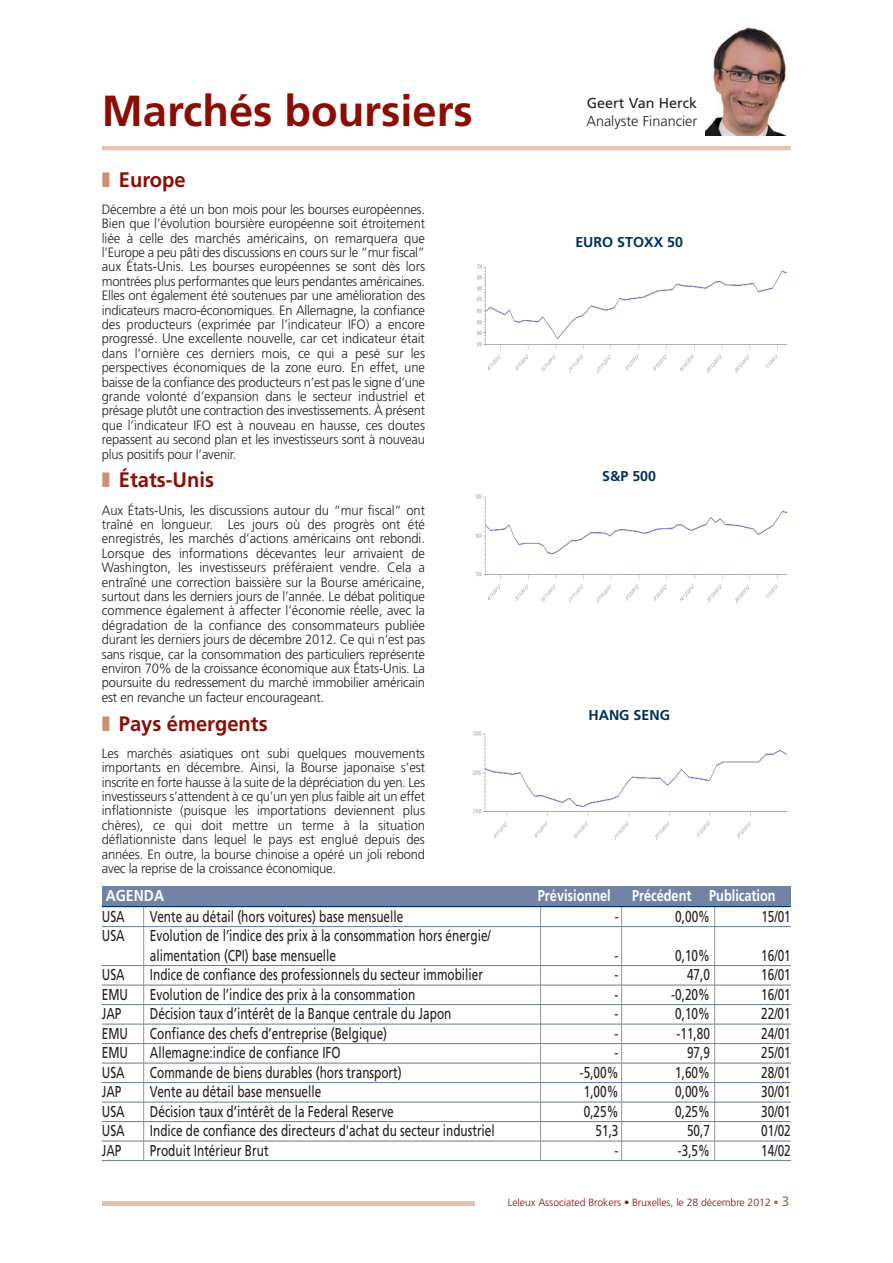
<style>
.page{position:relative;width:893px;height:1263px;background:#fff}
.page>*{position:absolute;margin:0;border:0;box-sizing:border-box;transform-origin:0 0}
.t1{font:700 43.5px "Frutiger";color:#8b0e04}
.t2{font:700 21px "Frutiger";color:#8b0e04;scale:.96 1}
.t3{font:15.75px/19.5px "Frutiger";color:#231f20;scale:.75 1}
.t4{font:700 15.75px "Frutiger";color:#fff;scale:.81 1}
.t5{font:700 15.75px "Frutiger";color:#fff;scale:.89 1}
.t6{font:300 14.4px "Frutiger";color:#231f20}
.t7{font:14.4px "Frutiger";color:#231f20}
.t8{font:700 14.25px "Frutiger";color:#00305e}
.t9{font:300 13.5px/14.4px "Frutiger";letter-spacing:-.015em;color:#231f20;text-align:justify;scale:.96 1}
.t10{font:300 10.5px "Frutiger";letter-spacing:-.005em;color:#8b0e04}
.s1{color:#cd8f78}
.s2{color:#b6644b}
.s3{font-weight:400;font-size:13.5px;color:#b6644b}
</style>
<div class="page">
<hr style="left:102px;top:1201px;width:689px;height:4px;background:#e4c1b1">
<div style="left:476px;top:1194px;width:315px;height:24px;background:#fff"></div>
<hr style="left:102px;top:926px;width:689px;height:1px;background:#687a9e">
<hr style="left:102px;top:965px;width:689px;height:1px;background:#687a9e">
<hr style="left:102px;top:985px;width:689px;height:1px;background:#687a9e">
<hr style="left:102px;top:1004px;width:689px;height:1px;background:#687a9e">
<hr style="left:102px;top:1024px;width:689px;height:1px;background:#687a9e">
<hr style="left:102px;top:1043px;width:689px;height:1px;background:#687a9e">
<hr style="left:102px;top:1063px;width:689px;height:1px;background:#687a9e">
<hr style="left:102px;top:1082px;width:689px;height:1px;background:#687a9e">
<hr style="left:102px;top:1102px;width:689px;height:1px;background:#687a9e">
<hr style="left:102px;top:1121px;width:689px;height:1px;background:#687a9e">
<hr style="left:102px;top:1141px;width:689px;height:1px;background:#687a9e">
<hr style="left:102px;top:1160px;width:689px;height:1px;background:#687a9e">
<hr style="left:143px;top:906px;width:1px;height:254px;background:#939598">
<hr style="left:714px;top:906px;width:1px;height:254px;background:#939598">
<hr style="left:621px;top:906px;width:1px;height:254px;background:#939598">
<hr style="left:540px;top:906px;width:1px;height:254px;background:#939598">
<hr style="left:102px;top:904px;width:689px;height:3px;background:#00305e">
<div style="left:102px;top:886px;width:689px;height:20px;background:#7383a5"></div>
<img style="left:706px;top:26px;width:81px;height:109px">
<hr style="left:102px;top:146px;width:689px;height:4px;background:#e4c1b1">
<img style="left:472px;top:731px;width:315px;height:109px">
<img style="left:477px;top:264px;width:310px;height:110px">
<img style="left:475px;top:494px;width:313px;height:110px">
<h1 class="t1" style="left:102px;top:93px;width:372px">Marchés boursiers</h1>
<h2 class="t2" style="left:102px;top:171px;width:89px"><span class="s1">❚</span> Europe</h2>
<p class="t9" style="left:102px;top:203px;width:338px">Décembre a été un bon mois pour les bourses européennes.<br>Bien que l’évolution boursière européenne soit étroitement liée à celle des marchés américains, on remarquera que l’Europe a peu pâti des discussions en cours sur le “mur fiscal” aux États-Unis. Les bourses européennes se sont dès lors montrées plus performantes que leurs pendantes américaines.<br>Elles ont également été soutenues par une amélioration des indicateurs macro-économiques. En Allemagne, la confiance des producteurs (exprimée par l’indicateur IFO) a encore progressé. Une excellente nouvelle, car cet indicateur était dans l’ornière ces derniers mois, ce qui a pesé sur les perspectives économiques de la zone euro. En effet, une baisse de la confiance des producteurs n’est pas le signe d’une grande volonté d’expansion dans le secteur industriel et présage plutôt une contraction des investissements. À présent que l’indicateur IFO est à nouveau en hausse, ces doutes repassent au second plan et les investisseurs sont à nouveau plus positifs pour l’avenir.</p>
<h2 class="t2" style="left:102px;top:472px;width:118px"><span class="s1">❚</span> États-Unis</h2>
<p class="t9" style="left:102px;top:504px;width:338px">Aux États-Unis, les discussions autour du “mur fiscal” ont traîné en longueur. Les jours où des progrès ont été enregistrés, les marchés d’actions américains ont rebondi.<br>Lorsque des informations décevantes leur arrivaient de Washington, les investisseurs préféraient vendre. Cela a entraîné une correction baissière sur la Bourse américaine, surtout dans les derniers jours de l’année. Le débat politique commence également à affecter l’économie réelle, avec la dégradation de la confiance des consommateurs publiée durant les derniers jours de décembre 2012. Ce qui n’est pas sans risque, car la consommation des particuliers représente environ 70% de la croissance économique aux États-Unis. La poursuite du redressement du marché immobilier américain est en revanche un facteur encourageant.</p>
<h2 class="t2" style="left:102px;top:715px;width:174px"><span class="s1">❚</span> Pays émergents</h2>
<p class="t9" style="left:102px;top:747px;width:338px">Les marchés asiatiques ont subi quelques mouvements importants en décembre. Ainsi, la Bourse japonaise s’est inscrite en forte hausse à la suite de la dépréciation du yen. Les investisseurs s’attendent à ce qu’un yen plus faible ait un effet inflationniste (puisque les importations deviennent plus chères), ce qui doit mettre un terme à la situation déflationniste dans lequel le pays est englué depuis des années. En outre, la bourse chinoise a opéré un joli rebond avec la reprise de la croissance économique.</p>
<p class="t7" style="left:587px;top:97px;width:112px">Geert Van Herck</p>
<p class="t6" style="left:586px;top:115px;width:112px">Analyste Financier</p>
<p class="t8" style="left:575px;top:237px;width:109px">EURO STOXX 50</p>
<p class="t8" style="left:602px;top:471px;width:55px">S&amp;P 500</p>
<p class="t8" style="left:588px;top:709px;width:83px">HANG SENG</p>
<p class="t5" style="left:106px;top:889px;width:67px">AGENDA</p>
<p class="t4" style="left:538px;top:889px;width:92px">Prévisionnel</p>
<p class="t4" style="left:632px;top:889px;width:179px">Précédent Publication</p>
<p class="t3" style="left:102px;top:908px;width:32px">USA</p>
<p class="t3" style="left:150px;top:908px;width:339px">Vente au détail (hors voitures) base mensuelle</p>
<p class="t3" style="left:615px;top:908px;width:7px">-</p>
<p class="t3" style="left:675px;top:908px;width:48px">0,00%</p>
<p class="t3" style="left:761px;top:908px;width:41px">15/01</p>
<p class="t3" style="left:102px;top:927px;width:32px">USA</p>
<p class="t3" style="left:150px;top:927px;width:456px">Evolution de l’indice des prix à la consommation hors énergie/ alimentation (CPI) base mensuelle</p>
<p class="t3" style="left:614px;top:947px;width:7px">-</p>
<p class="t3" style="left:675px;top:947px;width:48px">0,10%</p>
<p class="t3" style="left:761px;top:947px;width:41px">16/01</p>
<p class="t3" style="left:102px;top:966px;width:32px">USA</p>
<p class="t3" style="left:150px;top:966px;width:445px">Indice de confiance des professionnels du secteur immobilier</p>
<p class="t3" style="left:615px;top:966px;width:7px">-</p>
<p class="t3" style="left:687px;top:966px;width:32px">47,0</p>
<p class="t3" style="left:761px;top:966px;width:41px">16/01</p>
<p class="t3" style="left:102px;top:986px;width:36px">EMU</p>
<p class="t3" style="left:150px;top:986px;width:355px">Evolution de l’indice des prix à la consommation</p>
<p class="t3" style="left:614px;top:986px;width:7px">-</p>
<p class="t3" style="left:671px;top:986px;width:53px">-0,20%</p>
<p class="t3" style="left:761px;top:986px;width:41px">16/01</p>
<p class="t3" style="left:102px;top:1005px;width:28px">JAP</p>
<p class="t3" style="left:150px;top:1005px;width:403px">Décision taux d’intérêt de la Banque centrale du Japon</p>
<p class="t3" style="left:614px;top:1005px;width:7px">-</p>
<p class="t3" style="left:675px;top:1005px;width:48px">0,10%</p>
<p class="t3" style="left:761px;top:1005px;width:41px">22/01</p>
<p class="t3" style="left:102px;top:1025px;width:36px">EMU</p>
<p class="t3" style="left:150px;top:1025px;width:318px">Confiance des chefs d’entreprise (Belgique)</p>
<p class="t3" style="left:614px;top:1025px;width:7px">-</p>
<p class="t3" style="left:676px;top:1025px;width:46px">-11,80</p>
<p class="t3" style="left:761px;top:1025px;width:41px">24/01</p>
<p class="t3" style="left:102px;top:1044px;width:36px">EMU</p>
<p class="t3" style="left:150px;top:1044px;width:256px">Allemagne:indice de confiance IFO</p>
<p class="t3" style="left:615px;top:1044px;width:7px">-</p>
<p class="t3" style="left:687px;top:1044px;width:32px">97,9</p>
<p class="t3" style="left:761px;top:1044px;width:41px">25/01</p>
<p class="t3" style="left:102px;top:1064px;width:32px">USA</p>
<p class="t3" style="left:150px;top:1064px;width:337px">Commande de biens durables (hors transport)</p>
<p class="t3" style="left:580px;top:1064px;width:53px">-5,00%</p>
<p class="t3" style="left:675px;top:1064px;width:48px">1,60%</p>
<p class="t3" style="left:761px;top:1064px;width:41px">28/01</p>
<p class="t3" style="left:102px;top:1083px;width:28px">JAP</p>
<p class="t3" style="left:150px;top:1083px;width:230px">Vente au détail base mensuelle</p>
<p class="t3" style="left:584px;top:1083px;width:48px">1,00%</p>
<p class="t3" style="left:675px;top:1083px;width:48px">0,00%</p>
<p class="t3" style="left:761px;top:1083px;width:41px">30/01</p>
<p class="t3" style="left:102px;top:1103px;width:32px">USA</p>
<p class="t3" style="left:150px;top:1103px;width:327px">Décision taux d’intérêt de la Federal Reserve</p>
<p class="t3" style="left:584px;top:1103px;width:48px">0,25%</p>
<p class="t3" style="left:675px;top:1103px;width:48px">0,25%</p>
<p class="t3" style="left:761px;top:1103px;width:41px">30/01</p>
<p class="t3" style="left:102px;top:1122px;width:32px">USA</p>
<p class="t3" style="left:150px;top:1122px;width:461px">Indice de confiance des directeurs d'achat du secteur industriel</p>
<p class="t3" style="left:595px;top:1122px;width:32px">51,3</p>
<p class="t3" style="left:687px;top:1122px;width:32px">50,7</p>
<p class="t3" style="left:761px;top:1122px;width:41px">01/02</p>
<p class="t3" style="left:102px;top:1142px;width:28px">JAP</p>
<p class="t3" style="left:150px;top:1142px;width:160px">Produit Intérieur Brut</p>
<p class="t3" style="left:615px;top:1142px;width:7px">-</p>
<p class="t3" style="left:678px;top:1142px;width:44px">-3,5%</p>
<p class="t3" style="left:761px;top:1142px;width:41px">14/02</p>
<p class="t10" style="left:508px;top:1198px;width:283px">Leleux Associated Brokers • Bruxelles, le 28 décembre 2012 <span class="s2">•</span> <span class="s3">3</span></p>
</div>
